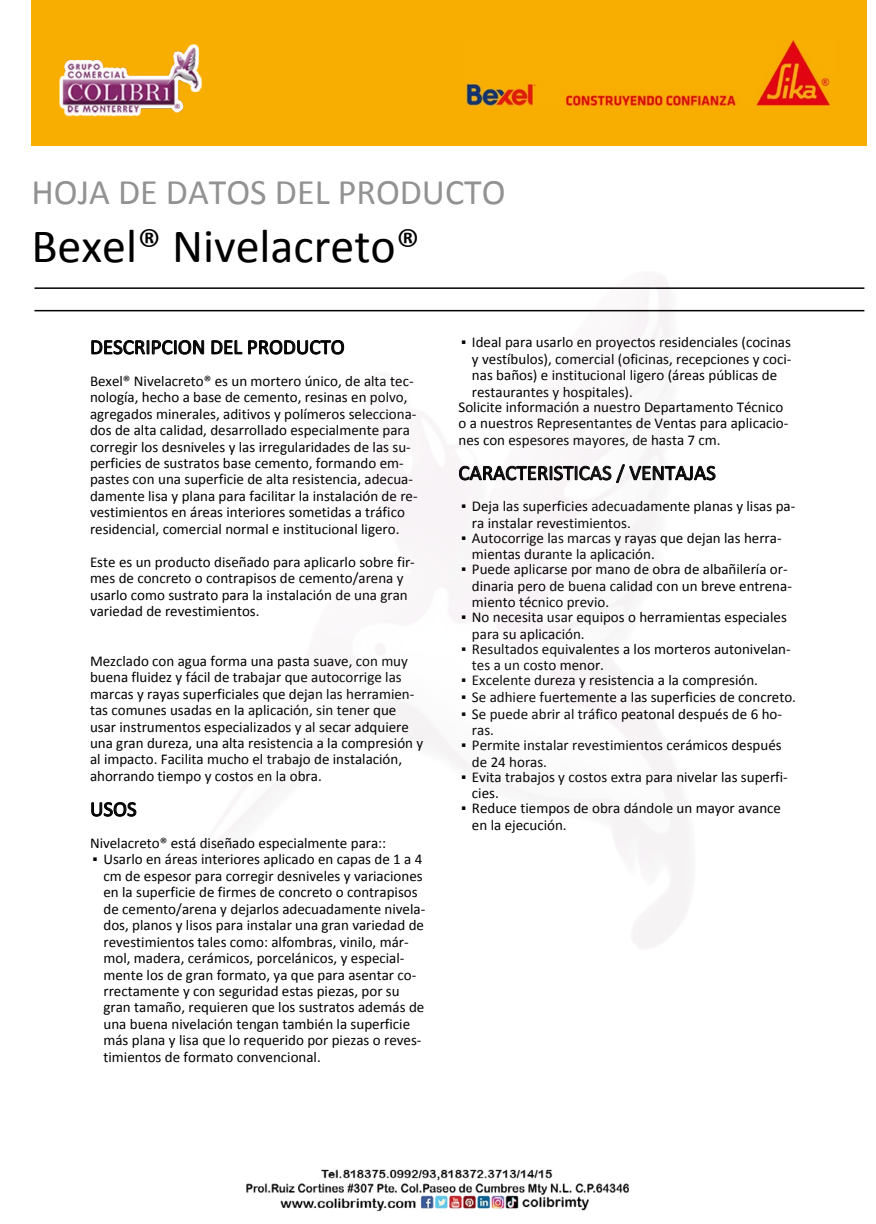
<style>
.page{position:relative;width:876px;height:1224px;background:#fff}
.page>*{position:absolute;margin:0;border:0;box-sizing:border-box;transform-origin:0 0}
.t1{font:48px "Calibri";color:#000}
.t2{font:36px "Calibri";color:#929292}
.t3{font:21px "Calibri";color:#000}
.t4{font:15px/16.5px "Calibri";color:#000}
</style>
<div class="page">
<div style="left:32px;top:0;width:835px;height:146px;background:#f8ae00"></div>
<img style="left:465px;top:40px;width:366px;height:65px">
<hr style="left:34px;top:287px;width:830px;height:2px;background:#000">
<hr style="left:34px;top:310px;width:830px;height:1px;background:#000">
<svg style="left:91px;top:339px;width:83px;height:16px"></svg>
<svg style="left:91px;top:802px;width:46px;height:15px"></svg>
<svg style="left:702px;top:465px;width:14px;height:16px"></svg>
<img style="left:246px;top:1169px;width:383px;height:42px">
<img style="left:59px;top:44px;width:143px;height:73px">
<img style="left:174px;top:275px;width:528px;height:673px">
<h2 class="t2" style="left:32px;top:167px;width:476px">HOJA DE DATOS DEL PRODUCTO</h2>
<h1 class="t1" style="left:32px;top:216px;width:390px">Bexel® Nivelacreto®</h1>
<h3 class="t3" style="left:90px;top:332px;width:256px">DESCRIPCION DEL PRODUCTO</h3>
<p class="t4" style="left:90px;top:372px;width:329px">Bexel® Nivelacreto® es un mortero único, de alta tec&shy;nología, hecho a base de cemento, resinas en polvo, agregados minerales, aditivos y polímeros selecciona&shy;dos de alta calidad, desarrollado especialmente para corregir los desniveles y las irregularidades de las su&shy;perficies de sustratos base cemento, formando em&shy;pastes con una superficie de alta resistencia, adecua&shy;damente lisa y plana para facilitar la instalación de re&shy;vestimientos en áreas interiores sometidas a tráfico residencial, comercial normal e institucional ligero.</p>
<p class="t4" style="left:90px;top:553px;width:326px">Este es un producto diseñado para aplicarlo sobre fir&shy;mes de concreto o contrapisos de cemento/arena y usarlo como sustrato para la instalación de una gran variedad de revestimientos.</p>
<p class="t4" style="left:90px;top:652px;width:335px">Mezclado con agua forma una pasta suave, con muy buena fluidez y fácil de trabajar que autocorrige las marcas y rayas superficiales que dejan las herramien&shy;tas comunes usadas en la aplicación, sin tener que usar instrumentos especializados y al secar adquiere una gran dureza, una alta resistencia a la compresión y al impacto. Facilita mucho el trabajo de instalación, ahorrando tiempo y costos en la obra.</p>
<h3 class="t3" style="left:90px;top:794px;width:48px">USOS</h3>
<p class="t4" style="left:90px;top:834px;width:298px">Nivelacreto® está diseñado especialmente para::</p>
<p class="t4" style="left:104px;top:851px;width:323px;text-indent:-11px">▪ Usarlo en áreas interiores aplicado en capas de 1 a 4 cm de espesor para corregir desniveles y variaciones en la superficie de firmes de concreto o contrapisos de cemento/arena y dejarlos adecuadamente nivela&shy;dos, planos y lisos para instalar una gran variedad de revestimientos tales como: alfombras, vinilo, már&shy;mol, madera, cerámicos, porcelánicos, y especial&shy;mente los de gran formato, ya que para asentar co&shy;rrectamente y con seguridad estas piezas, por su gran tamaño, requieren que los sustratos además de una buena nivelación tengan también la superficie más plana y lisa que lo requerido por piezas o reves&shy;timientos de formato convencional.</p>
<p class="t4" style="left:472px;top:334px;width:321px;text-indent:-11px">▪ Ideal para usarlo en proyectos residenciales (cocinas y vestíbulos), comercial (oficinas, recepciones y coci&shy;nas baños) e institucional ligero (áreas públicas de restaurantes y hospitales).</p>
<p class="t4" style="left:458px;top:398px;width:332px">Solicite información a nuestro Departamento Técnico o a nuestros Representantes de Ventas para aplicacio&shy;nes con espesores mayores, de hasta 7 cm.</p>
<h3 class="t3" style="left:458px;top:458px;width:259px">CARACTERISTICAS / VENTAJAS</h3>
<p class="t4" style="left:472px;top:498px;width:325px;text-indent:-11px">▪ Deja las superficies adecuadamente planas y lisas pa&shy;ra instalar revestimientos.</p>
<p class="t4" style="left:472px;top:529px;width:311px;text-indent:-11px">▪ Autocorrige las marcas y rayas que dejan las herra&shy;mientas durante la aplicación.</p>
<p class="t4" style="left:472px;top:561px;width:321px;text-indent:-11px">▪ Puede aplicarse por mano de obra de albañilería or&shy;dinaria pero de buena calidad con un breve entrena&shy;miento técnico previo.</p>
<p class="t4" style="left:472px;top:609px;width:316px;text-indent:-11px">▪ No necesita usar equipos o herramientas especiales para su aplicación.</p>
<p class="t4" style="left:472px;top:640px;width:320px;text-indent:-11px">▪ Resultados equivalentes a los morteros autonivelan&shy;tes a un costo menor.</p>
<p class="t4" style="left:461px;top:671px;width:298px">▪ Excelente dureza y resistencia a la compresión.</p>
<p class="t4" style="left:461px;top:688px;width:337px">▪ Se adhiere fuertemente a las superficies de concreto.</p>
<p class="t4" style="left:472px;top:705px;width:312px;text-indent:-11px">▪ Se puede abrir al tráfico peatonal después de 6 ho&shy;ras.</p>
<p class="t4" style="left:472px;top:737px;width:311px;text-indent:-11px">▪ Permite instalar revestimientos cerámicos después de 24 horas.</p>
<p class="t4" style="left:472px;top:768px;width:317px;text-indent:-11px">▪ Evita trabajos y costos extra para nivelar las superfi&shy;cies.</p>
<p class="t4" style="left:472px;top:799px;width:311px;text-indent:-11px">▪ Reduce tiempos de obra dándole un mayor avance en la ejecución.</p>
</div>
